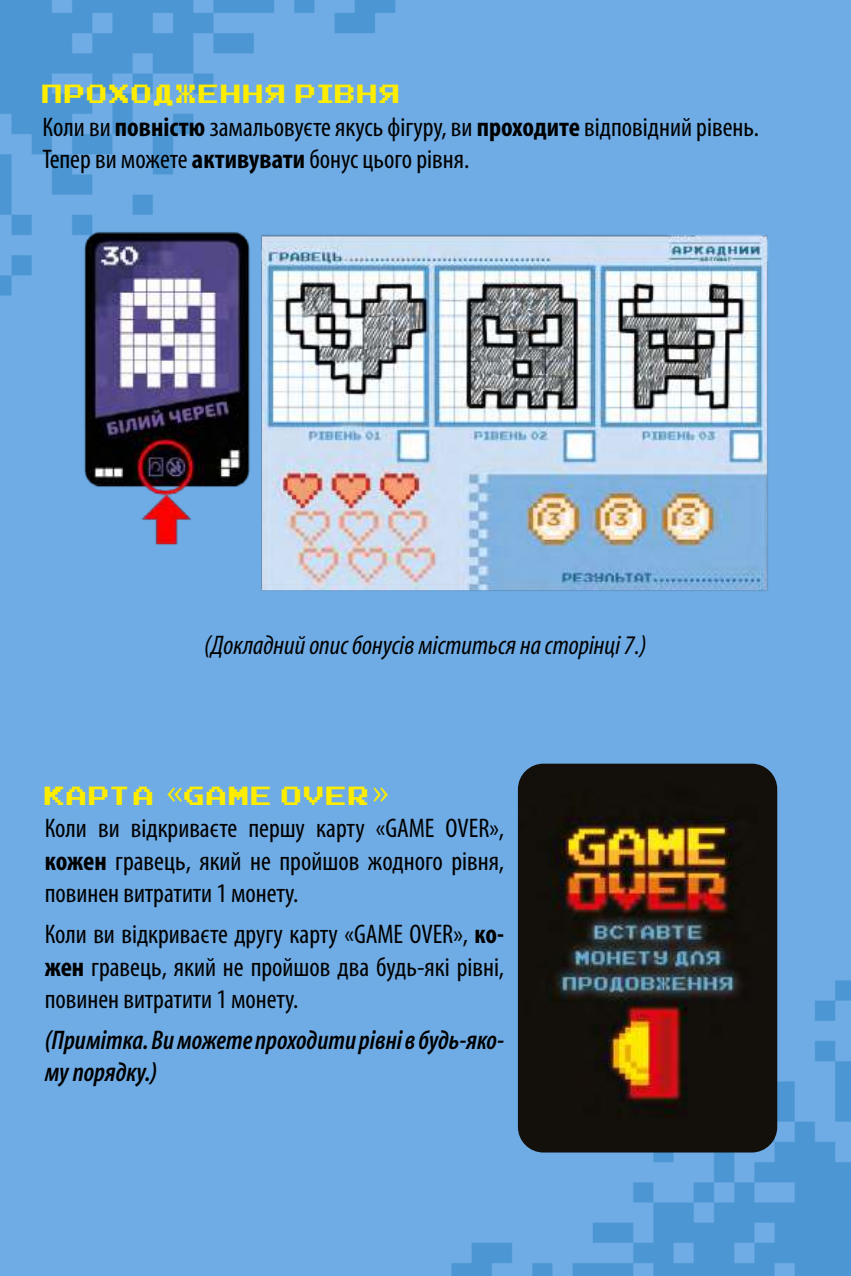
<style>
.page{position:relative;width:851px;height:1276px;background:#fff}
.page>*{position:absolute;margin:0;border:0;box-sizing:border-box;transform-origin:0 0}
.t1{font:42px "Arcadepix Plus";color:#ffed00}
.t2{font:condensed 27px/32.4px "Myriad Pro";color:#000;text-align:justify}
.t3{font:italic 600 condensed 27px/32.4px "Myriad Pro";color:#000}
.t4{font:italic condensed 27px "Myriad Pro";color:#000}
.s1{font-weight:700}
.s2{font-family:"Arsenal"}
</style>
<div class="page">
<img style="left:0;top:0;width:850px;height:1276px">
<img style="left:43px;top:223px;width:765px;height:376px">
<img style="left:518px;top:763px;width:259px;height:389px">
<h1 class="t1" style="left:43px;top:77px;width:361px">ПРОХОДЖЕННЯ РIВНЯ</h1>
<p class="t2" style="left:43px;top:111px;width:718px">Коли ви <span class="s1">повністю</span> замальовуєте якусь фігуру, ви <span class="s1">проходите</span> відповідний рівень.<br>Тепер ви можете <span class="s1">активувати</span> бонус цього рівня.</p>
<p class="t4" style="left:204px;top:631px;width:444px">(Докладний опис бонусів міститься на сторінці 7.)</p>
<h1 class="t1" style="left:45px;top:779px;width:348px">КАРТА <span class="s2">«</span>GAME OVER<span class="s2">»</span></h1>
<p class="t2" style="left:45px;top:813px;width:461px">Коли ви відкриваєте першу карту «GAME OVER», <span class="s1">кожен</span> гравець, який не пройшов жодного рівня, повинен витратити 1 монету.</p>
<p class="t2" style="left:45px;top:918px;width:461px">Коли ви відкриваєте другу карту «GAME OVER», <span class="s1">ко&shy;жен</span> гравець, який не пройшов два будь-які рівні, повинен витратити 1 монету.</p>
<p class="t3" style="left:45px;top:1024px;width:461px">(Примітка. Ви можете проходити рівні в будь-яко&shy;му порядку.)</p>
</div>
